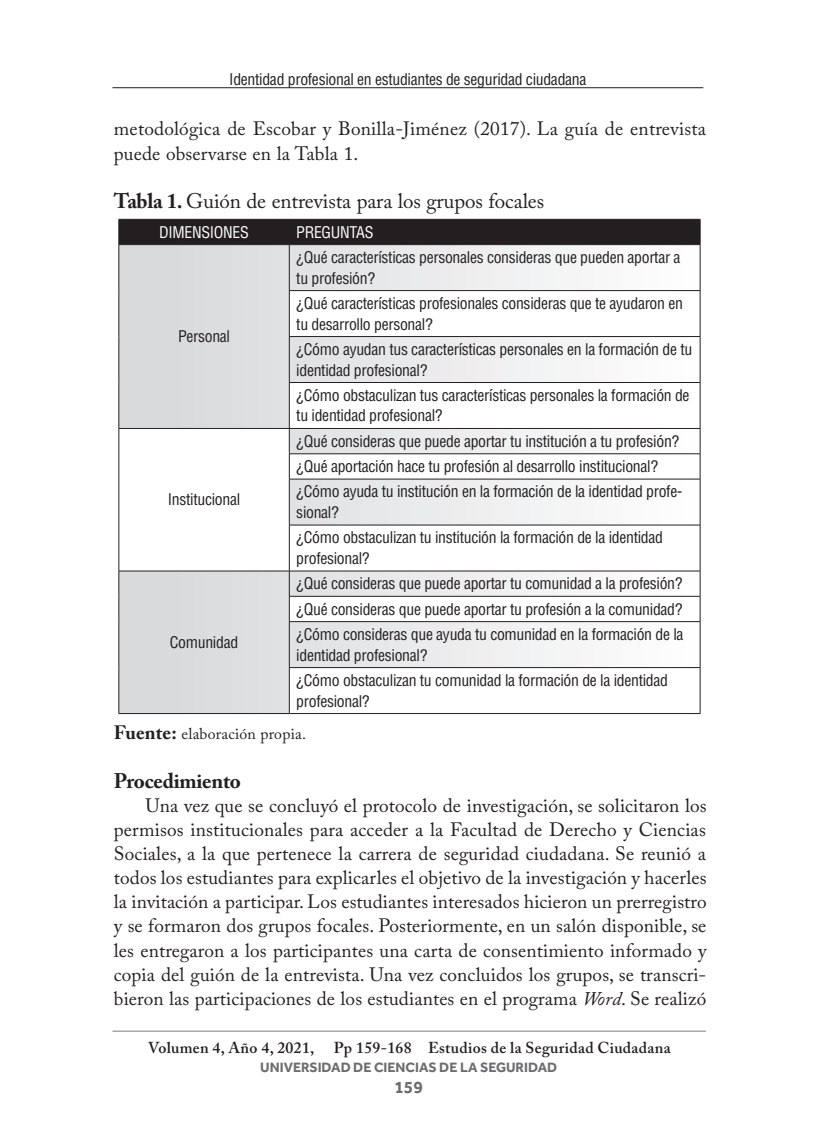
<style>
.page{position:relative;width:819px;height:1141px;background:#fff}
.page>*{position:absolute;margin:0;border:0;box-sizing:border-box;transform-origin:0 0}
.DESCANSO{font:21px "Adobe Caslon Pro";letter-spacing:-.005em;color:#231f20}
.DESCANSO-2{font:700 21px "Adobe Caslon Pro";letter-spacing:-.015em;color:#231f20}
.TEXTO{font:19.25px/24.2px "Adobe Caslon Pro";letter-spacing:.005em;color:#231f20}
.t1{font:700 17.5px "Effra";color:#6c6d70}
.Helvetica_Cond{font:condensed 15.75px/20.7px "Helvetica LT Std";letter-spacing:-.02em;color:#231f20}
.t2{font:600 15.75px "Adobe Caslon Pro";letter-spacing:.02em;color:#231f20}
.Fuente__graficas{font:15.75px "Adobe Caslon Pro";letter-spacing:.015em;color:#231f20}
.Helvetica_Cond-2{font:condensed 15.75px "Helvetica LT Std";letter-spacing:-.02em;color:#fff}
.t3{font:700 14px "Effra";color:#6c6d70}
.s1{font-weight:700}
.s2{font-weight:700;font-size:19.25px}
.s3{font-style:italic}
</style>
<div class="page">
<hr style="left:112px;top:1031px;width:593px;height:1px;background:#76787b">
<hr style="left:112px;top:87px;width:591px;height:1px;background:#231f20">
<svg style="left:119px;top:245px;width:580px;height:468px;background:#dfe0e2"></svg>
<svg style="left:290px;top:291px;width:409px;height:422px"></svg>
<div style="left:119px;top:428px;width:170px;height:143px;background:#fff"></div>
<div style="left:118px;top:219px;width:582px;height:26px;background:#231f20"></div>
<hr style="left:119px;top:244px;width:170px;height:1px;background:#231f20">
<hr style="left:118px;top:245px;width:1px;height:46px;background:#231f20">
<hr style="left:118px;top:291px;width:1px;height:46px;background:#231f20">
<hr style="left:118px;top:337px;width:1px;height:45px;background:#231f20">
<hr style="left:118px;top:382px;width:1px;height:46px;background:#231f20">
<hr style="left:289px;top:244px;width:411px;height:1px;background:#231f20">
<hr style="left:289px;top:245px;width:1px;height:45px;background:#231f20">
<hr style="left:699px;top:245px;width:1px;height:45px;background:#231f20">
<hr style="left:289px;top:290px;width:411px;height:1px;background:#231f20">
<hr style="left:289px;top:291px;width:1px;height:45px;background:#231f20">
<hr style="left:699px;top:291px;width:1px;height:45px;background:#231f20">
<hr style="left:289px;top:336px;width:411px;height:1px;background:#231f20">
<hr style="left:289px;top:337px;width:1px;height:45px;background:#231f20">
<hr style="left:699px;top:337px;width:1px;height:45px;background:#231f20">
<hr style="left:289px;top:382px;width:411px;height:1px;background:#231f20">
<hr style="left:289px;top:383px;width:1px;height:45px;background:#231f20">
<hr style="left:699px;top:383px;width:1px;height:45px;background:#231f20">
<hr style="left:119px;top:428px;width:170px;height:1px;background:#231f20">
<svg style="left:118px;top:429px;width:1px;height:50px"></svg>
<hr style="left:118px;top:479px;width:1px;height:46px;background:#231f20">
<hr style="left:118px;top:525px;width:1px;height:46px;background:#231f20">
<hr style="left:289px;top:428px;width:411px;height:1px;background:#231f20">
<hr style="left:289px;top:453px;width:411px;height:1px;background:#231f20">
<svg style="left:289px;top:429px;width:1px;height:50px"></svg>
<svg style="left:699px;top:429px;width:1px;height:50px"></svg>
<hr style="left:289px;top:479px;width:411px;height:1px;background:#231f20">
<hr style="left:289px;top:479px;width:1px;height:46px;background:#231f20">
<hr style="left:699px;top:479px;width:1px;height:46px;background:#231f20">
<hr style="left:289px;top:525px;width:411px;height:1px;background:#231f20">
<hr style="left:289px;top:525px;width:1px;height:46px;background:#231f20">
<hr style="left:699px;top:525px;width:1px;height:46px;background:#231f20">
<hr style="left:119px;top:571px;width:170px;height:1px;background:#231f20">
<svg style="left:118px;top:571px;width:1px;height:51px"></svg>
<hr style="left:118px;top:622px;width:1px;height:46px;background:#231f20">
<hr style="left:118px;top:668px;width:1px;height:45px;background:#231f20">
<hr style="left:119px;top:713px;width:170px;height:1px;background:#231f20">
<hr style="left:289px;top:571px;width:411px;height:1px;background:#231f20">
<hr style="left:289px;top:596px;width:411px;height:1px;background:#231f20">
<svg style="left:289px;top:571px;width:1px;height:50px"></svg>
<svg style="left:699px;top:571px;width:1px;height:50px"></svg>
<hr style="left:289px;top:621px;width:411px;height:1px;background:#231f20">
<hr style="left:289px;top:622px;width:1px;height:45px;background:#231f20">
<hr style="left:699px;top:622px;width:1px;height:45px;background:#231f20">
<hr style="left:289px;top:667px;width:411px;height:1px;background:#231f20">
<hr style="left:289px;top:668px;width:1px;height:45px;background:#231f20">
<hr style="left:699px;top:668px;width:1px;height:45px;background:#231f20">
<hr style="left:289px;top:713px;width:411px;height:1px;background:#231f20">
<p class="Helvetica_Cond" style="left:229px;top:69px;width:358px">Identidad profesional en estudiantes de seguridad ciudadana</p>
<p class="TEXTO" style="left:114px;top:117px;width:593px">metodológica de Escobar y Bonilla-Jiménez (2017). La guía de entrevista puede observarse en la Tabla 1.</p>
<p class="DESCANSO" style="left:114px;top:188px;width:432px"><span class="s1">Tabla 1.</span> Guión de entrevista para los grupos focales</p>
<p class="Helvetica_Cond-2" style="left:159px;top:222px;width:91px">DIMENSIONES</p>
<p class="Helvetica_Cond-2" style="left:296px;top:222px;width:79px">PREGUNTAS</p>
<p class="Helvetica_Cond" style="left:178px;top:326px;width:54px">Personal</p>
<p class="Helvetica_Cond" style="left:168px;top:489px;width:74px">Institucional</p>
<p class="Helvetica_Cond" style="left:296px;top:247px;width:386px">¿Qué características personales consideras que pueden aportar a tu profesión?</p>
<p class="Helvetica_Cond" style="left:296px;top:293px;width:388px">¿Qué características profesionales consideras que te ayudaron en tu desarrollo personal?</p>
<p class="Helvetica_Cond" style="left:296px;top:339px;width:397px">¿Cómo ayudan tus características personales en la formación de tu identidad profesional?</p>
<p class="Helvetica_Cond" style="left:296px;top:385px;width:395px">¿Cómo obstaculizan tus características personales la formación de tu identidad profesional?</p>
<p class="Helvetica_Cond" style="left:296px;top:431px;width:384px">¿Qué consideras que puede aportar tu institución a tu profesión?</p>
<p class="Helvetica_Cond" style="left:296px;top:456px;width:363px">¿Qué aportación hace tu profesión al desarrollo institucional?</p>
<p class="Helvetica_Cond" style="left:296px;top:481px;width:387px">¿Cómo ayuda tu institución en la formación de la identidad profe&shy;sional?</p>
<p class="Helvetica_Cond" style="left:296px;top:527px;width:368px">¿Cómo obstaculizan tu institución la formación de la identidad profesional?</p>
<p class="Helvetica_Cond" style="left:296px;top:573px;width:388px">¿Qué consideras que puede aportar tu comunidad a la profesión?</p>
<p class="Helvetica_Cond" style="left:296px;top:598px;width:388px">¿Qué consideras que puede aportar tu profesión a la comunidad?</p>
<p class="Helvetica_Cond" style="left:296px;top:624px;width:388px">¿Cómo consideras que ayuda tu comunidad en la formación de la identidad profesional?</p>
<p class="Helvetica_Cond" style="left:296px;top:670px;width:373px">¿Cómo obstaculizan tu comunidad la formación de la identidad profesional?</p>
<p class="Fuente__graficas" style="left:114px;top:725px;width:194px"><span class="s2">Fuente:</span> elaboración propia.</p>
<p class="DESCANSO-2" style="left:114px;top:768px;width:129px">Procedimiento</p>
<p class="TEXTO" style="left:114px;top:793px;width:594px;text-align:justify;text-indent:32px">Una vez que se concluyó el protocolo de investigación, se solicitaron los permisos institucionales para acceder a la Facultad de Derecho y Ciencias Sociales, a la que pertenece la carrera de seguridad ciudadana. Se reunió a todos los estudiantes para explicarles el objetivo de la investigación y hacerles la invitación a participar. Los estudiantes interesados hicieron un prerregistro y se formaron dos grupos focales. Posteriormente, en un salón disponible, se les entregaron a los participantes una carta de consentimiento informado y copia del guión de la entrevista. Una vez concluidos los grupos, se transcri&shy;bieron las participaciones de los estudiantes en el programa <span class="s3">Word</span>. Se realizó</p>
<p class="Helvetica_Cond" style="left:170px;top:632px;width:70px">Comunidad</p>
<p class="t2" style="left:148px;top:1039px;width:524px">Volumen 4, Año 4, 2021, Pp 159-168 Estudios de la Seguridad Ciudadana</p>
<p class="t3" style="left:260px;top:1059px;width:298px">UNIVERSIDAD DE CIENCIAS DE LA SEGURIDAD</p>
<p class="t1" style="left:394px;top:1077px;width:30px">159</p>
</div>
